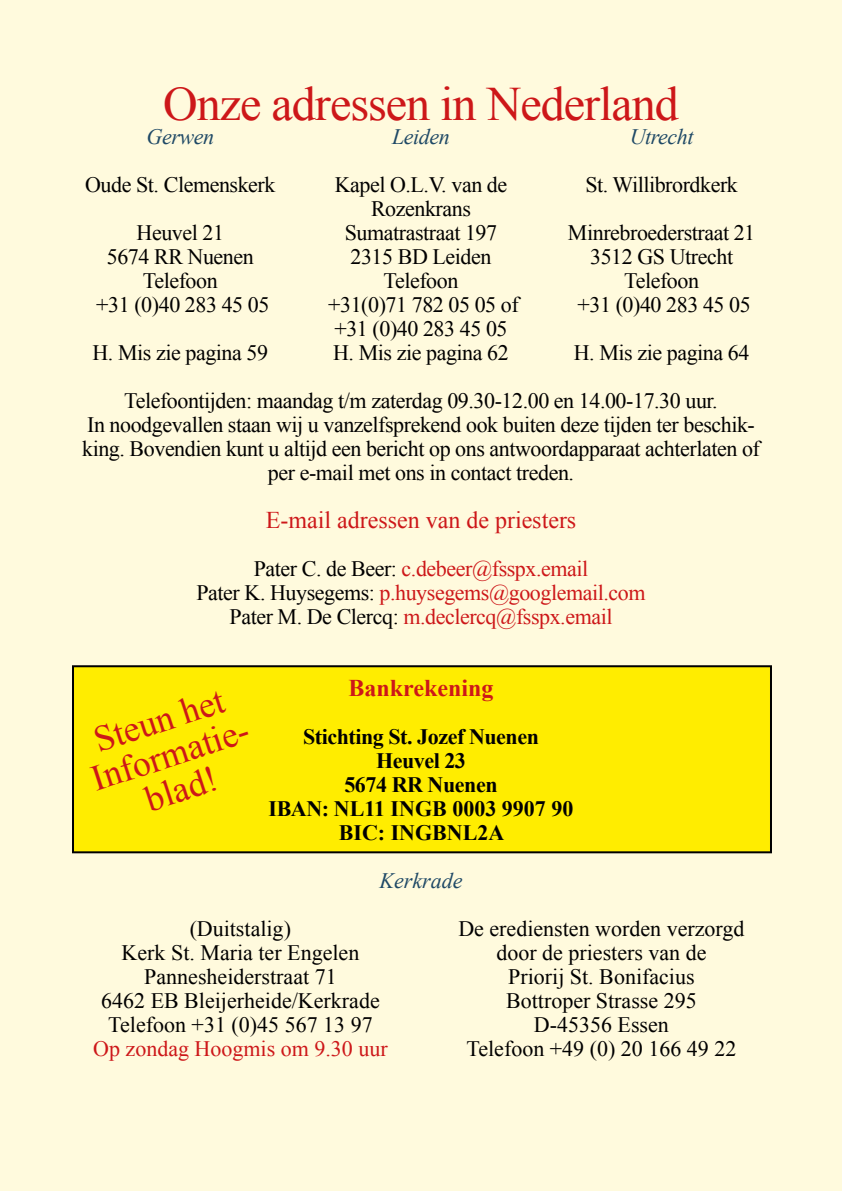
<style>
.page{position:relative;width:842px;height:1191px;background:#fffadd}
.page>*{position:absolute;margin:0;border:0;box-sizing:border-box;transform-origin:0 0}
.t1{font:48px "Times New Roman";letter-spacing:-.02em;color:#cd1719}
.t2{font:36px/36px "Times New Roman";color:#cd1719;text-align:center}
.t3{font:24px "Times New Roman";color:#cd1719}
.t4{font:700 24px "Times New Roman";color:#cd1719}
.t5{font:22px/24px "Times New Roman";letter-spacing:-.02em;color:#000;text-align:center}
.t6{font:22px/24px "Times New Roman";color:#000;text-align:center}
.t7{font:22px/24px "Times New Roman";letter-spacing:-.02em;color:#cd1719;text-align:center}
.t8{font:700 22px/24px "Times New Roman";letter-spacing:-.02em;color:#000;text-align:center}
.t9{font:22px "Times New Roman";color:#cd1719}
.t10{font:italic 22px "Times New Roman";letter-spacing:-.02em;color:#1f4966}
.t11{font:italic 22px "Times New Roman";color:#1f4966}
.s1{color:#000}
</style>
<div class="page">
<div style="left:73px;top:666px;width:698px;height:186px;background:#ffed00"></div>
<div style="left:72px;top:665px;width:700px;height:188px;border:2px solid #000"></div>
<h1 class="t1" style="left:163px;top:72px;width:517px">Onze adressen in Nederland</h1>
<p class="t10" style="left:147px;top:121px;width:69px">Gerwen</p>
<p class="t5" style="left:85px;top:160px;width:192px;line-height:48px">Oude St. Clemenskerk<br>Heuvel 21</p>
<p class="t5" style="left:96px;top:244px;width:175px">5674 RR Nuenen<br>Telefoon<br>+31 (0)40 283 45 05</p>
<p class="t5" style="left:93px;top:340px;width:177px">H. Mis zie pagina 59</p>
<p class="t10" style="left:392px;top:122px;width:59px">Leiden</p>
<p class="t5" style="left:328px;top:172px;width:192px">Kapel O.L.V. van de<br>Rozenkrans<br>Sumatrastraat 197<br>2315 BD Leiden<br>Telefoon<br>+31(0)71 782 05 05 of +31 (0)40 283 45 05<br>H. Mis zie pagina 62</p>
<p class="t10" style="left:630px;top:122px;width:65px">Utrecht</p>
<p class="t5" style="left:568px;top:160px;width:189px;line-height:48px">St. Willibrordkerk<br>Minrebroederstraat 21</p>
<p class="t5" style="left:578px;top:244px;width:175px">3512 GS Utrecht<br>Telefoon<br>+31 (0)40 283 45 05</p>
<p class="t5" style="left:124px;top:328px;width:627px;line-height:48px;text-align:left;text-indent:450px">H. Mis zie pagina 64<br>Telefoontijden: maandag t/m zaterdag 09.30-12.00 en 14.00-17.30 uur.</p>
<p class="t5" style="left:82px;top:412px;width:679px">In noodgevallen staan wij u vanzelfsprekend ook buiten deze tijden ter beschik&shy;king. Bovendien kunt u altijd een bericht op ons antwoordapparaat achterlaten of per e-mail met ons in contact treden.</p>
<p class="t3" style="left:266px;top:504px;width:312px">E-mail adressen van de priesters</p>
<p class="t7" style="left:196px;top:556px;width:450px"><span class="s1">Pater C. de Beer:</span> c.debeer@fsspx.email<br><span class="s1">Pater K. Huysegems:</span> p.huysegems@googlemail.com<br><span class="s1">Pater M. De Clercq:</span> m.declercq@fsspx.email</p>
<p class="t4" style="left:348px;top:671px;width:146px">Bankrekening</p>
<p class="t8" style="left:269px;top:724px;width:306px">Stichting St. Jozef Nuenen<br>Heuvel 23<br>5674 RR Nuenen<br>IBAN: NL11 INGB 0003 9907 90<br>BIC: INGBNL2A</p>
<p class="t11" style="left:379px;top:866px;width:85px">Kerkrade</p>
<p class="t6" style="left:101px;top:916px;width:280px">(Duitstalig)<br>Kerk St. Maria ter Engelen<br>Pannesheiderstraat 71<br>6462 EB Bleijerheide/Kerkrade<br>Telefoon +31 (0)45 567 13 97</p>
<p class="t9" style="left:93px;top:1034px;width:296px">Op zondag Hoogmis om 9.30 uur</p>
<h2 class="t2" style="left:76px;top:728px;width:165px;rotate:-18deg">Steun het<br>Informatie&shy;blad!</h2>
<p class="t6" style="left:458px;top:916px;width:288px">De erediensten worden verzorgd door de priesters van de<br>Priorij St. Bonifacius<br>Bottroper Strasse 295<br>D-45356 Essen<br>Telefoon +49 (0) 20 166 49 22</p>
</div>
